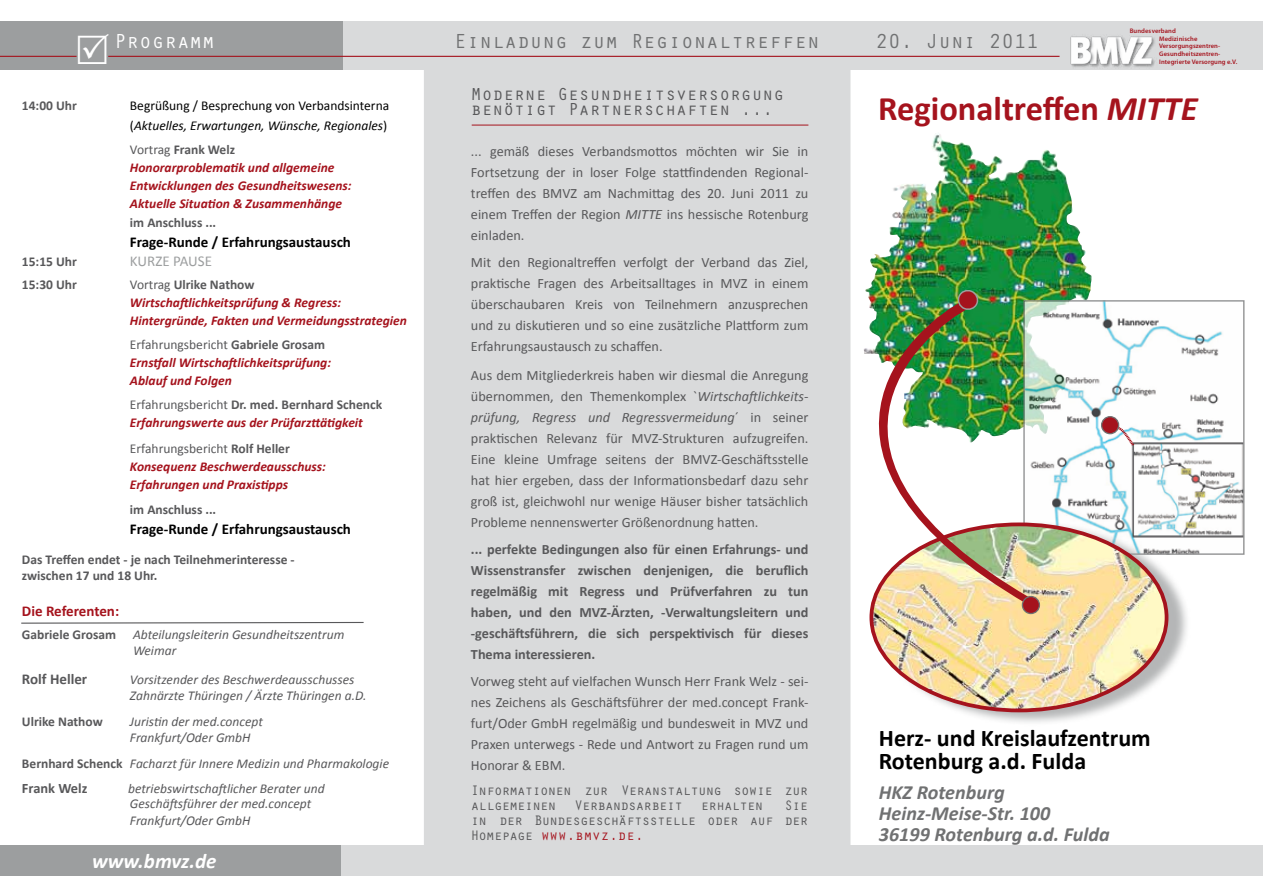
<style>
.page{position:relative;width:1263px;height:893px;background:#fff}
.page>*{position:absolute;margin:0;border:0;box-sizing:border-box;transform-origin:0 0}
.t1{font:700 34.5px "Calibri";color:#a5131d}
.t2{font:700 24px/22.5px "Calibri";color:#000}
.t3{font:21px "Orator Std";color:#707172}
.t4{font:italic 700 21px "Calibri";color:#fff}
.t5{font:21px "Orator Std";color:#fff}
.t6{font:italic 700 20.1px/21px "Calibri";color:#707172}
.t7{font:18px/14.9px "Orator Std";color:#58585a}
.t8{font:700 15px "Calibri";color:#000}
.t9{font:700 15px "Calibri";letter-spacing:-.005em;color:#a5131d}
.t10{font:15px "Calibri";color:#9c9e9f}
.t11{font:700 15px "Calibri";color:#58585a}
.t12{font:700 14.4px "Calibri";color:#58585a}
.t13{font:14.25px/21px "Calibri";color:#58585a;text-align:justify}
.t14{font:700 14.25px/21px "Calibri";color:#58585a;text-align:justify}
.t15{font:14.25px/15px "Orator Std";letter-spacing:-.06em;color:#58585a}
.t16{font:italic 700 13.5px/18px "Calibri";color:#a5131d}
.t17{font:italic 13.5px/16.5px "Calibri";color:#58585a}
.t18{font:700 13.5px/16.5px "Calibri";color:#58585a}
.t19{font:13.5px/19.5px "Calibri";color:#000}
.t20{font:600 6.6px/7.6px "Myriad Pro";letter-spacing:.01em;color:#a5131d}
.s1{font-style:italic}
.s2{font-weight:400;font-style:normal;color:#58585a}
.s3{font-style:normal;color:#58585a}
.s4{font-weight:700;font-style:normal}
.s5{color:#a5131d}
</style>
<div class="page">
<div style="left:424px;top:42px;width:426px;height:830px;background:#d9dadb"></div>
<div style="left:6px;top:22px;width:1257px;height:48px;background:#d9dadb"></div>
<div style="left:0;top:22px;width:342px;height:48px;background:#9c9e9f"></div>
<hr style="left:0;top:56px;width:1059px;height:1px;background:#a5131d">
<div style="left:0;top:845px;width:1263px;height:30px;background:#d9dadb"></div>
<div style="left:0;top:845px;width:340px;height:30px;background:#9c9e9f"></div>
<hr style="left:472px;top:125px;width:336px;height:1px;background:#a5131d">
<img style="left:1070px;top:36px;width:85px;height:32px">
<img style="left:874px;top:134px;width:142px;height:121px">
<img style="left:1042px;top:302px;width:200px;height:251px">
<svg style="left:1100px;top:415px;width:35px;height:31px"></svg>
<div style="left:875px;top:520px;width:315px;height:206px;background:#9c9e9f;opacity:.75"></div>
<img style="left:872px;top:524px;width:293px;height:186px">
<img style="left:848px;top:255px;width:194px;height:359px">
<svg style="left:1021px;top:595px;width:20px;height:20px"></svg>
<svg style="left:955px;top:287px;width:24px;height:25px"></svg>
<svg style="left:21px;top:621px;width:343px;height:3px"></svg>
<svg style="left:75px;top:55px;width:38px;height:2px"></svg>
<h3 class="t5" style="left:114px;top:26px;width:102px">Programm</h3>
<h3 class="t3" style="left:454px;top:26px;width:367px">Einladung zum Regionaltreffen</h3>
<p class="t18" style="left:22px;top:97px;width:57px">14:00 Uhr</p>
<p class="t19" style="left:130px;top:96px;width:261px">Begrüßung / Besprechung von Verbandsinterna (<span class="s1">Aktuelles, Erwartungen, Wünsche, Regionales</span>)</p>
<p class="t16" style="left:130px;top:140px;width:223px"><span class="s2">Vortrag</span> <span class="s3">Frank Welz </span>Honorarproblematik und allgemeine Entwicklungen des Gesundheitswesens:<br>Aktuelle Situation &amp; Zusammenhänge</p>
<p class="t18" style="left:130px;top:214px;width:88px">im Anschluss ...</p>
<p class="t8" style="left:130px;top:233px;width:222px">Frage-Runde / Erfahrungsaustausch</p>
<p class="t18" style="left:22px;top:253px;width:57px">15:15 Uhr</p>
<p class="t10" style="left:130px;top:252px;width:84px">KURZE PAUSE</p>
<p class="t18" style="left:22px;top:276px;width:57px">15:30 Uhr</p>
<p class="t16" style="left:130px;top:275px;width:278px"><span class="s2">Vortrag</span> <span class="s3">Ulrike Nathow<br></span>Wirtschaftlichkeitsprüfung &amp; Regress:<br>Hintergründe, Fakten und Vermeidungsstrategien</p>
<p class="t16" style="left:130px;top:335px;width:203px"><span class="s2">Erfahrungsbericht</span> <span class="s3">Gabriele Grosam<br></span>Ernstfall Wirtschaftlichkeitsprüfung:<br>Ablauf und Folgen</p>
<p class="t16" style="left:130px;top:395px;width:254px"><span class="s2">Erfahrungsbericht</span> <span class="s3">Dr. med. Bernhard Schenck<br></span>Erfahrungswerte aus der Prüfarzttätigkeit</p>
<p class="t16" style="left:130px;top:438px;width:198px"><span class="s2">Erfahrungsbericht</span> <span class="s3">Rolf Heller<br></span>Konsequenz Beschwerdeausschuss:<br>Erfahrungen und Praxistipps</p>
<p class="t18" style="left:130px;top:501px;width:88px">im Anschluss ...</p>
<p class="t8" style="left:130px;top:519px;width:222px">Frage-Runde / Erfahrungsaustausch</p>
<p class="t18" style="left:22px;top:550px;width:274px">Das Treffen endet - je nach Teilnehmerinteresse - zwischen 17 und 18 Uhr.</p>
<p class="t9" style="left:22px;top:602px;width:99px">Die Referenten:</p>
<p class="t18" style="left:22px;top:625px;width:96px">Gabriele Grosam</p>
<p class="t17" style="left:133px;top:625px;width:213px">Abteilungsleiterin Gesundheitszentrum<br>Weimar</p>
<p class="t11" style="left:22px;top:669px;width:67px">Rolf Heller</p>
<p class="t17" style="left:130px;top:670px;width:238px">Vorsitzender des Beschwerdeausschusses<br>Zahnärzte Thüringen / Ärzte Thüringen a.D.</p>
<p class="t18" style="left:22px;top:712px;width:82px">Ulrike Nathow</p>
<p class="t17" style="left:130px;top:712px;width:134px">Juristin der med.concept<br>Frankfurt/Oder GmbH</p>
<p class="t17" style="left:22px;top:754px;width:369px"><span class="s4">Bernhard Schenck</span> Facharzt für Innere Medizin und Pharmakologie</p>
<p class="t12" style="left:22px;top:779px;width:67px">Frank Welz</p>
<p class="t17" style="left:128px;top:780px;width:198px;line-height:15px">betriebswirtschaftlicher Berater und<br>Geschäftsführer der med.concept</p>
<p class="t17" style="left:130px;top:811px;width:122px">Frankfurt/Oder GmbH</p>
<h3 class="t4" style="left:92px;top:848px;width:126px">www.bmvz.de</h3>
<p class="t7" style="left:471px;top:86px;width:315px">Moderne Gesundheitsversorgung benötigt Partnerschaften ...</p>
<p class="t13" style="left:471px;top:140px;width:339px">... gemäß dieses Verbandsmottos möchten wir Sie in Fortsetzung der in loser Folge stattfindenden Regional&shy;treffen des BMVZ am Nachmittag des 20. Juni 2011 zu einem Treffen der Region <span class="s1">MITTE</span> ins hessische Rotenburg einladen.</p>
<p class="t13" style="left:471px;top:251px;width:339px">Mit den Regionaltreffen verfolgt der Verband das Ziel, praktische Fragen des Arbeitsalltages in MVZ in einem überschaubaren Kreis von Teilnehmern anzusprechen und zu diskutieren und so eine zusätzliche Plattform zum Erfahrungsaustausch zu schaffen.</p>
<p class="t13" style="left:471px;top:364px;width:339px">Aus dem Mitgliederkreis haben wir diesmal die Anregung übernommen, den Themenkomplex `<span class="s1">Wirtschaftlichkeits&shy;prüfung, Regress und Regressvermeidung</span>´ in seiner praktischen Relevanz für MVZ-Strukturen aufzugreifen.<br>Eine kleine Umfrage seitens der BMVZ-Geschäftsstelle hat hier ergeben, dass der Informationsbedarf dazu sehr groß ist, gleichwohl nur wenige Häuser bisher tatsächlich Probleme nennenswerter Größenordnung hatten.</p>
<p class="t14" style="left:471px;top:538px;width:339px">... perfekte Bedingungen also für einen Erfahrungs- und Wissenstransfer zwischen denjenigen, die beruflich regelmäßig mit Regress und Prüfverfahren zu tun haben, und den MVZ-Ärzten, -Verwaltungsleitern und -geschäftsführern, die sich perspektivisch für dieses Thema interessieren.</p>
<p class="t13" style="left:471px;top:670px;width:339px">Vorweg steht auf vielfachen Wunsch Herr Frank Welz - sei&shy;nes Zeichens als Geschäftsführer der med.concept Frank&shy;furt/Oder GmbH regelmäßig und bundesweit in MVZ und Praxen unterwegs - Rede und Antwort zu Fragen rund um Honorar &amp; EBM.</p>
<p class="t15" style="left:471px;top:782px;width:339px">Informationen zur Veranstaltung sowie zur allgemeinen</p>
<p class="t15" style="left:574px;top:797px;width:110px">Verbandsarbeit</p>
<p class="t15" style="left:701px;top:797px;width:64px">erhalten</p>
<p class="t15" style="left:471px;top:797px;width:339px;text-align:justify;text-indent:314px">Sie in der Bundesgeschäftsstelle oder auf der Homepage <span class="s5">www.bmvz.de.</span></p>
<h3 class="t3" style="left:875px;top:26px;width:165px">20. Juni 2011</h3>
<p class="t20" style="left:1159px;top:27px;width:80px;text-indent:-29px">Bundesverband<br>Medizinische<br>Versorgungszentren-<br>Gesundheitszentren-<br>Integrierte Versorgung e.V.</p>
<h1 class="t1" style="left:878px;top:88px;width:321px">Regionaltreffen <span class="s1">MITTE</span></h1>
<h2 class="t2" style="left:879px;top:726px;width:273px">Herz- und Kreislaufzentrum<br>Rotenburg a.d. Fulda</h2>
<h3 class="t6" style="left:879px;top:781px;width:232px">HKZ Rotenburg<br>Heinz-Meise-Str. 100<br>36199 Rotenburg a.d. Fulda</h3>
</div>
